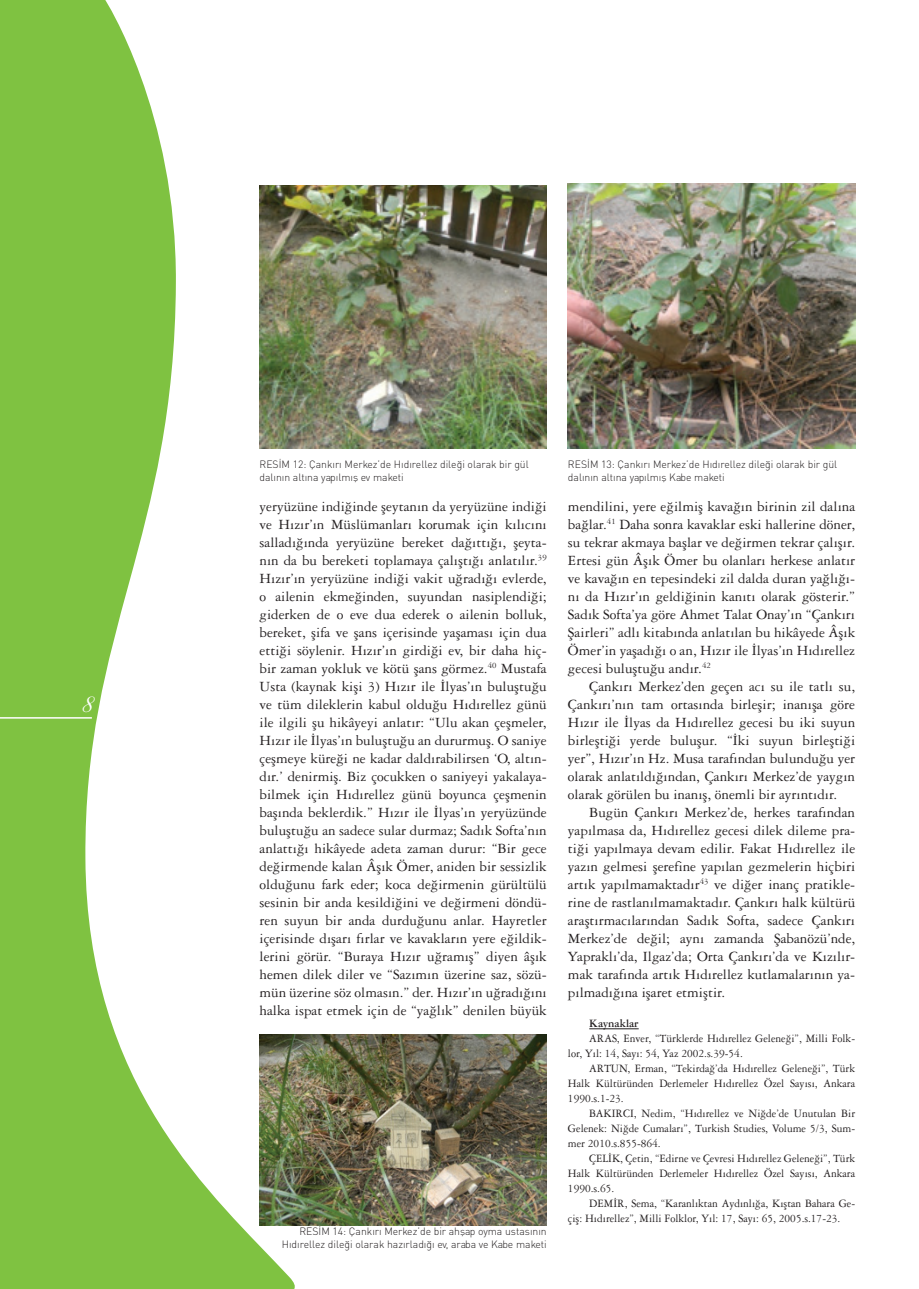
<style>
.page{position:relative;width:919px;height:1289px;background:#fff}
.page>*{position:absolute;margin:0;border:0;box-sizing:border-box;transform-origin:0 0}
.t1{font:33px "Shell Script Normal Tr";color:#fff}
.t2{font:15px/18px "Garamond Three Tr";color:#231f20;text-align:justify}
.t3{font:12px/15px "Garamond Three Tr";color:#231f20;text-align:justify;scale:.95 1}
.t4{font:12px "Garamond Three Bold Tr";color:#231f20;scale:.95 1}
.t5{font:10.5px/12.6px "DINT Light Tr";color:#231f20}
</style>
<div class="page">
<hr style="left:589px;top:1028px;width:49px;height:1px;background:#231f20">
<img style="left:296px;top:1034px;width:250px;height:191px">
<img style="left:296px;top:185px;width:250px;height:263px">
<img style="left:568px;top:184px;width:287px;height:265px">
<svg style="left:0;top:0;width:296px;height:1288px;fill:#7fc244"></svg>
<hr style="left:0;top:717px;width:92px;height:1px;background:#fff">
<h1 class="t1" style="left:76px;top:682px;width:14px">8</h1>
<p class="t5" style="left:259px;top:458px;width:271px">RESİM 12: Çankırı Merkez’de Hıdırellez dileği olarak bir gül dalının altına yapılmış ev maketi</p>
<p class="t5" style="left:568px;top:458px;width:271px">RESİM 13: Çankırı Merkez’de Hıdırellez dileği olarak bir gül dalının altına yapılmış Kabe maketi</p>
<p class="t2" style="left:259px;top:496px;width:289px">yeryüzüne indiğinde şeytanın da yeryüzüne indiği ve Hızır’ın Müslümanları korumak için kılıcını salladığında yeryüzüne bereket dağıttığı, şeyta&shy;nın da bu bereketi toplamaya çalıştığı anlatılır.<sup>39<br></sup>Hızır’ın yeryüzüne indiği vakit uğradığı evlerde, o ailenin ekmeğinden, suyundan nasiplendiği; giderken de o eve dua ederek o ailenin bolluk, bereket, şifa ve şans içerisinde yaşaması için dua ettiği söylenir. Hızır’ın girdiği ev, bir daha hiç&shy;bir zaman yokluk ve kötü şans görmez.<sup>40</sup> Mustafa Usta (kaynak kişi 3) Hızır ile İlyas’ın buluştuğu ve tüm dileklerin kabul olduğu Hıdırellez günü ile ilgili şu hikâyeyi anlatır: “Ulu akan çeşmeler, Hızır ile İlyas’ın buluştuğu an dururmuş. O saniye çeşmeye küreği ne kadar daldırabilirsen ‘O, altın&shy;dır.’ denirmiş. Biz çocukken o saniyeyi yakalaya&shy;bilmek için Hıdırellez günü boyunca çeşmenin başında beklerdik.” Hızır ile İlyas’ın yeryüzünde buluştuğu an sadece sular durmaz; Sadık Softa’nın anlattığı hikâyede adeta zaman durur: “Bir gece değirmende kalan Âşık Ömer, aniden bir sessizlik olduğunu fark eder; koca değirmenin gürültülü sesinin bir anda kesildiğini ve değirmeni döndü&shy;ren suyun bir anda durduğunu anlar. Hayretler içerisinde dışarı fırlar ve kavakların yere eğildik&shy;lerini görür. “Buraya Hızır uğramış” diyen âşık hemen dilek diler ve “Sazımın üzerine saz, sözü&shy;mün üzerine söz olmasın.” der. Hızır’ın uğradığını halka ispat etmek için de “yağlık” denilen büyük</p>
<p class="t2" style="left:568px;top:496px;width:289px">mendilini, yere eğilmiş kavağın birinin zil dalına bağlar.<sup>41</sup> Daha sonra kavaklar eski hallerine döner, su tekrar akmaya başlar ve değirmen tekrar çalışır.<br>Ertesi gün Âşık Ömer bu olanları herkese anlatır ve kavağın en tepesindeki zil dalda duran yağlığı&shy;nı da Hızır’ın geldiğinin kanıtı olarak gösterir.” Sadık Softa’ya göre Ahmet Talat Onay’ın “Çankırı Şairleri” adlı kitabında anlatılan bu hikâyede Âşık Ömer’in yaşadığı o an, Hızır ile İlyas’ın Hıdırellez gecesi buluştuğu andır.<sup>42</sup></p>
<p class="t2" style="left:568px;top:676px;width:289px;text-indent:21px">Çankırı Merkez’den geçen acı su ile tatlı su, Çankırı’nın tam ortasında birleşir; inanışa göre Hızır ile İlyas da Hıdırellez gecesi bu iki suyun birleştiği yerde buluşur. “İki suyun birleştiği yer”, Hızır’ın Hz. Musa tarafından bulunduğu yer olarak anlatıldığından, Çankırı Merkez’de yaygın olarak görülen bu inanış, önemli bir ayrıntıdır.</p>
<p class="t2" style="left:568px;top:802px;width:289px;text-indent:21px">Bugün Çankırı Merkez’de, herkes tarafından yapılmasa da, Hıdırellez gecesi dilek dileme pra&shy;tiği yapılmaya devam edilir. Fakat Hıdırellez ile yazın gelmesi şerefine yapılan gezmelerin hiçbiri artık yapılmamaktadır<sup>43</sup> ve diğer inanç pratikle&shy;rine de rastlanılmamaktadır. Çankırı halk kültürü araştırmacılarından Sadık Softa, sadece Çankırı Merkez’de değil; aynı zamanda Şabanözü’nde, Yapraklı’da, Ilgaz’da; Orta Çankırı’da ve Kızılır&shy;mak tarafında artık Hıdırellez kutlamalarının ya&shy;pılmadığına işaret etmiştir.</p>
<p class="t4" style="left:589px;top:1015px;width:53px">Kaynaklar</p>
<p class="t3" style="left:568px;top:1030px;width:304px;text-indent:21px">ARAS, Enver, “Türklerde Hıdırellez Geleneği”, Milli Folk&shy;lor, Yıl: 14, Sayı: 54, Yaz 2002.s.39-54.</p>
<p class="t3" style="left:568px;top:1060px;width:304px;text-indent:21px">ARTUN, Erman, “Tekirdağ’da Hıdırellez Geleneği”, Türk Halk Kültüründen Derlemeler Hıdırellez Özel Sayısı, Ankara 1990.s.1-23.</p>
<p class="t3" style="left:568px;top:1105px;width:304px;text-indent:21px">BAKIRCI, Nedim, “Hıdırellez ve Niğde’de Unutulan Bir Gelenek: Niğde Cumaları”, Turkish Studies, Volume 5/3, Sum&shy;mer 2010.s.855-864.</p>
<p class="t3" style="left:568px;top:1150px;width:304px;text-indent:21px">ÇELİK, Çetin, “Edirne ve Çevresi Hıdırellez Geleneği”, Türk Halk Kültüründen Derlemeler Hıdırellez Özel Sayısı, Ankara 1990.s.65.</p>
<p class="t3" style="left:568px;top:1195px;width:304px;text-indent:21px">DEMİR, Sema, “Karanlıktan Aydınlığa, Kıştan Bahara Ge&shy;çiş: Hıdırellez”, Milli Folklor, Yıl: 17, Sayı: 65, 2005.s.17-23.</p>
<p class="t5" style="left:282px;top:1225px;width:266px;text-align:right">RESİM 14: Çankırı Merkez’de bir ahşap oyma ustasının<br>Hıdırellez dileği olarak hazırladığı ev, araba ve Kabe maketi</p>
</div>
